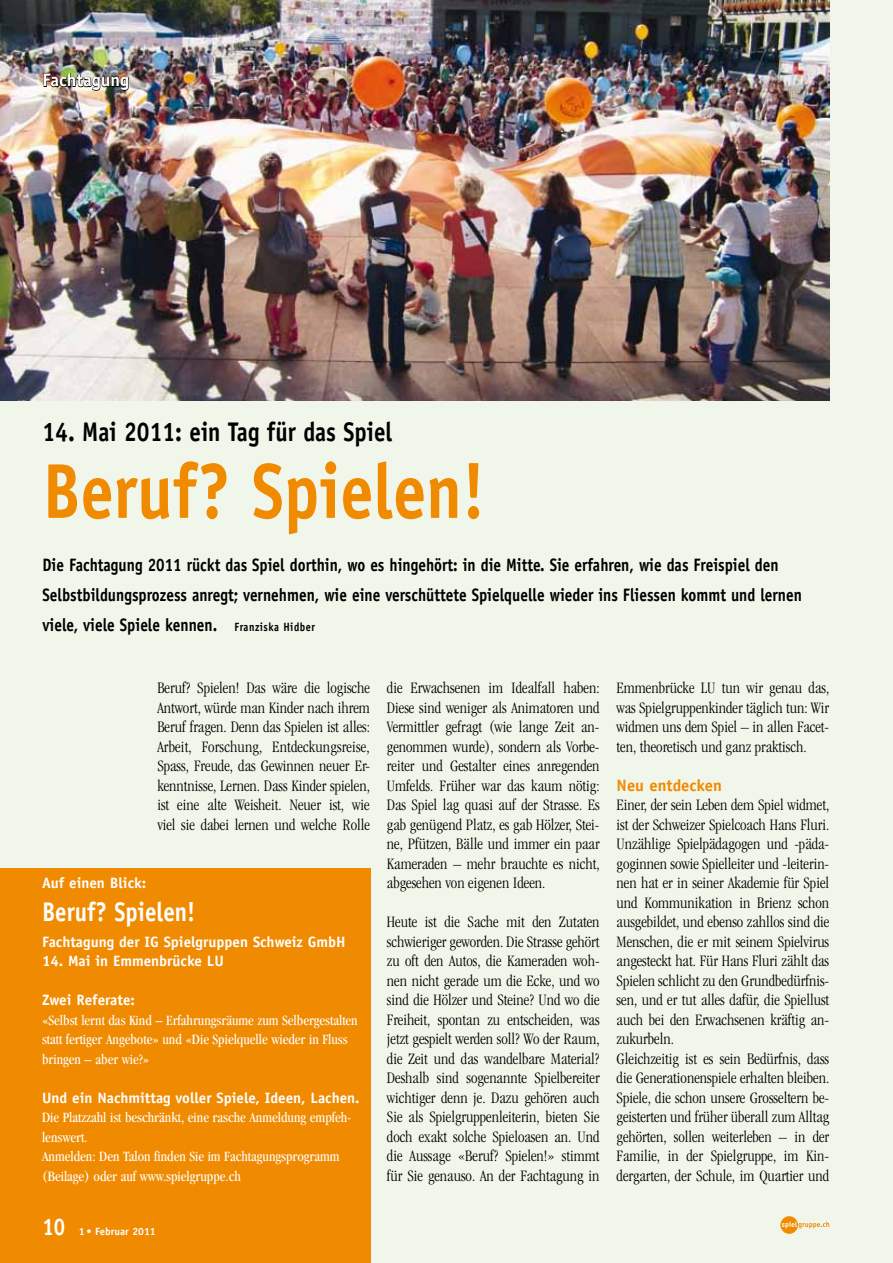
<style>
.page{position:relative;width:893px;height:1263px;background:#f1f6eb}
.page>*{position:absolute;margin:0;border:0;box-sizing:border-box;transform-origin:0 0}
.t1{font:700 78px "Officina Sans";color:#f08a00;scale:.85 1}
.t2{font:700 27px "Officina Sans";color:#000;scale:.85 1}
.t3{font:700 27px "Officina Sans";color:#fff;scale:.85 1}
.t4{font:700 24px "Officina Sans";color:#fff;scale:.85 1}
.t5{font:700 18px/30px "Officina Sans";color:#000;scale:.85 1}
.t6{font:700 18px "Officina Sans";color:#fff}
.t7{font:300 condensed 16.5px/19.5px "Garamond";color:#000;text-align:justify}
.t8{font:700 16.5px "Officina Sans";color:#f08a00}
.t9{font:700 15px "Officina Sans";color:#fff}
.t10{font:condensed 14.7px/19.5px "Garamond";color:#fff}
.t11{font:700 10.5px "Officina Sans";color:#fff}
.s1{font-size:12px}
</style>
<div class="page">
<div style="left:0;top:869px;width:370px;height:394px;background:#f08a00"></div>
<img style="left:0;top:0;width:829px;height:401px">
<img style="left:43px;top:69px;width:86px;height:25px">
<svg style="left:780px;top:1216px;width:18px;height:18px"></svg>
<svg style="left:782px;top:1221px;width:47px;height:7px"></svg>
<p class="t6" style="left:43px;top:69px;width:88px">Fachtagung</p>
<h2 class="t2" style="left:43px;top:415px;width:413px">14. Mai 2011: ein Tag für das Spiel</h2>
<h1 class="t1" style="left:43px;top:443px;width:522px">Beruf? Spielen!</h1>
<p class="t5" style="left:43px;top:549px;width:895px">Die Fachtagung 2011 rückt das Spiel dorthin, wo es hingehört: in die Mitte. Sie erfahren, wie das Freispiel den<br>Selbstbildungsprozess anregt; vernehmen, wie eine verschüttete Spielquelle wieder ins Fliessen kommt und lernen viele, viele Spiele kennen. <span class="s1">Franziska Hidber</span></p>
<p class="t7" style="left:157px;top:678px;width:214px">Beruf? Spielen! Das wäre die logische Antwort, würde man Kinder nach ihrem Beruf fragen. Denn das Spielen ist alles:<br>Arbeit, Forschung, Entdeckungsreise, Spass, Freude, das Gewinnen neuer Er&shy;kenntnisse, Lernen. Dass Kinder spielen, ist eine alte Weisheit. Neuer ist, wie viel sie dabei lernen und welche Rolle</p>
<p class="t7" style="left:387px;top:678px;width:214px">die Erwachsenen im Idealfall haben:<br>Diese sind weniger als Animatoren und Vermittler gefragt (wie lange Zeit an&shy;genommen wurde), sondern als Vorbe&shy;reiter und Gestalter eines anregenden Umfelds. Früher war das kaum nötig:<br>Das Spiel lag quasi auf der Strasse. Es gab genügend Platz, es gab Hölzer, Stei&shy;ne, Pfützen, Bälle und immer ein paar Kameraden – mehr brauchte es nicht, abgesehen von eigenen Ideen.</p>
<p class="t7" style="left:387px;top:912px;width:214px">Heute ist die Sache mit den Zutaten schwieriger geworden. Die Strasse gehört zu oft den Autos, die Kameraden woh&shy;nen nicht gerade um die Ecke, und wo sind die Hölzer und Steine? Und wo die Freiheit, spontan zu entscheiden, was jetzt gespielt werden soll? Wo der Raum, die Zeit und das wandelbare Material?<br>Deshalb sind sogenannte Spielbereiter wichtiger denn je. Dazu gehören auch Sie als Spielgruppenleiterin, bieten Sie doch exakt solche Spieloasen an. Und die Aussage «Beruf? Spielen!» stimmt für Sie genauso. An der Fachtagung in</p>
<p class="t9" style="left:42px;top:874px;width:106px">Auf einen Blick:</p>
<h2 class="t3" style="left:42px;top:895px;width:182px">Beruf? Spielen!</h2>
<p class="t9" style="left:42px;top:932px;width:305px">Fachtagung der IG Spielgruppen Schweiz GmbH</p>
<p class="t9" style="left:42px;top:952px;width:183px">14. Mai in Emmenbrücke LU</p>
<p class="t9" style="left:42px;top:991px;width:94px">Zwei Referate:</p>
<p class="t10" style="left:42px;top:1010px;width:317px">«Selbst lernt das Kind – Erfahrungsräume zum Selbergestalten statt fertiger Angebote» und «Die Spielquelle wieder in Fluss bringen – aber wie?»</p>
<p class="t9" style="left:42px;top:1088px;width:319px">Und ein Nachmittag voller Spiele, Ideen, Lachen.</p>
<p class="t10" style="left:42px;top:1108px;width:311px">Die Platzzahl ist beschränkt, eine rasche Anmeldung empfeh&shy;lenswert.<br>Anmelden: Den Talon finden Sie im Fachtagungsprogramm (Beilage) oder auf www.spielgruppe.ch</p>
<h3 class="t4" style="left:43px;top:1212px;width:28px">10</h3>
<p class="t11" style="left:79px;top:1225px;width:78px">1 • Februar 2011</p>
<p class="t7" style="left:617px;top:678px;width:214px">Emmenbrücke LU tun wir genau das, was Spielgruppenkinder täglich tun: Wir widmen uns dem Spiel – in allen Facet&shy;ten, theoretisch und ganz praktisch.</p>
<p class="t8" style="left:617px;top:775px;width:107px">Neu entdecken</p>
<p class="t7" style="left:617px;top:795px;width:214px;text-align:left">Einer, der sein Leben dem Spiel widmet, ist der Schweizer Spielcoach Hans Fluri.<br>Unzählige Spielpädagogen und -päda&shy;goginnen sowie Spielleiter und -leiterin&shy;nen hat er in seiner Akademie für Spiel und Kommunikation in Brienz schon ausgebildet, und ebenso zahllos sind die Menschen, die er mit seinem Spielvirus angesteckt hat. Für Hans Fluri zählt das Spielen schlicht zu den Grundbedürfnis&shy;sen, und er tut alles dafür, die Spiellust auch bei den Erwachsenen kräftig an&shy;zukurbeln.<br>Gleichzeitig ist es sein Bedürfnis, dass die Generationenspiele erhalten bleiben.<br>Spiele, die schon unsere Grosseltern be&shy;geisterten und früher überall zum Alltag gehörten, sollen weiterleben – in der Familie, in der Spielgruppe, im Kin&shy;dergarten, der Schule, im Quartier und</p>
</div>
